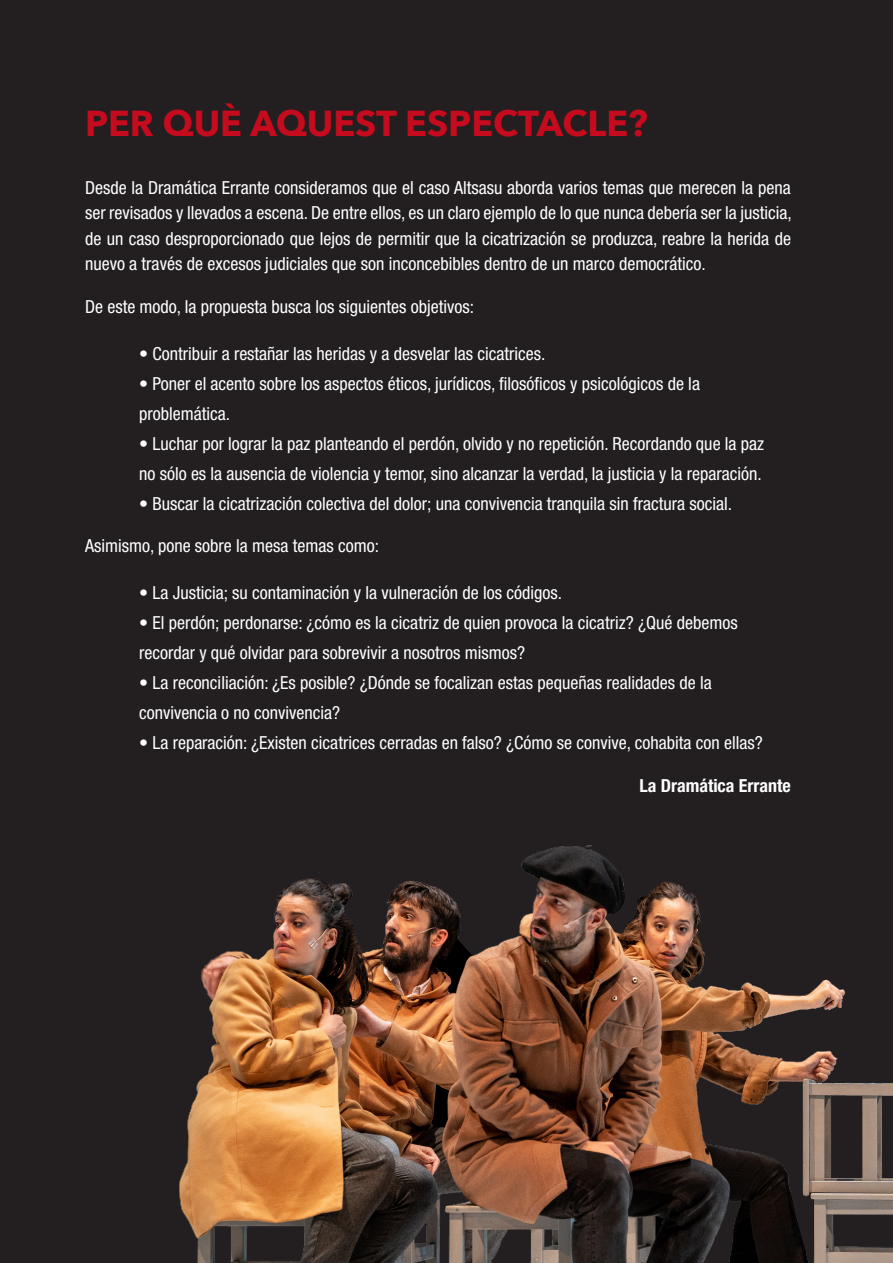
<style>
.page{position:relative;width:893px;height:1263px;background:#231f20}
.page>*{position:absolute;margin:0;border:0;box-sizing:border-box;transform-origin:0 0}
.TITOLS{font:700 36px "Avenir Next";color:#c50b1d}
.text{font:condensed 18px/30px "Helvetica Neue LT Std";color:#fff}
.text-2{font:700 condensed 18px "Helvetica Neue LT Std";color:#fff}
</style>
<div class="page">
<img style="left:179px;top:845px;width:714px;height:418px">
<p class="TITOLS" style="left:85px;top:92px;width:564px">PER QUÈ AQUEST ESPECTACLE?</p>
<p class="text" style="left:85px;top:174px;width:708px;line-height:25.5px;text-align:justify">Desde la Dramática Errante consideramos que el caso Altsasu aborda varios temas que merecen la pena ser revisados y llevados a escena. De entre ellos, es un claro ejemplo de lo que nunca debería ser la justicia, de un caso desproporcionado que lejos de permitir que la cicatrización se produzca, reabre la herida de nuevo a través de excesos judiciales que son inconcebibles dentro de un marco democrático.</p>
<p class="text" style="left:85px;top:291px;width:391px">De este modo, la propuesta busca los siguientes objetivos:</p>
<p class="text" style="left:139px;top:338px;width:408px">• Contribuir a restañar las heridas y a desvelar las cicatrices.</p>
<p class="text" style="left:139px;top:368px;width:562px">• Poner el acento sobre los aspectos éticos, jurídicos, filosóficos y psicológicos de la problemática.</p>
<p class="text" style="left:139px;top:428px;width:627px">• Luchar por lograr la paz planteando el perdón, olvido y no repetición. Recordando que la paz no sólo es la ausencia de violencia y temor, sino alcanzar la verdad, la justicia y la reparación.</p>
<p class="text" style="left:139px;top:488px;width:595px">• Buscar la cicatrización colectiva del dolor; una convivencia tranquila sin fractura social.</p>
<p class="text" style="left:85px;top:531px;width:296px">Asimismo, pone sobre la mesa temas como:</p>
<p class="text" style="left:139px;top:578px;width:425px">• La Justicia; su contaminación y la vulneración de los códigos.</p>
<p class="text" style="left:139px;top:608px;width:600px">• El perdón; perdonarse: ¿cómo es la cicatriz de quien provoca la cicatriz? ¿Qué debemos recordar y qué olvidar para sobrevivir a nosotros mismos?</p>
<p class="text" style="left:139px;top:668px;width:574px">• La reconciliación: ¿Es posible? ¿Dónde se focalizan estas pequeñas realidades de la convivencia o no convivencia?</p>
<p class="text" style="left:139px;top:728px;width:625px">• La reparación: ¿Existen cicatrices cerradas en falso? ¿Cómo se convive, cohabita con ellas?</p>
<p class="text-2" style="left:639px;top:774px;width:153px">La Dramática Errante</p>
</div>
